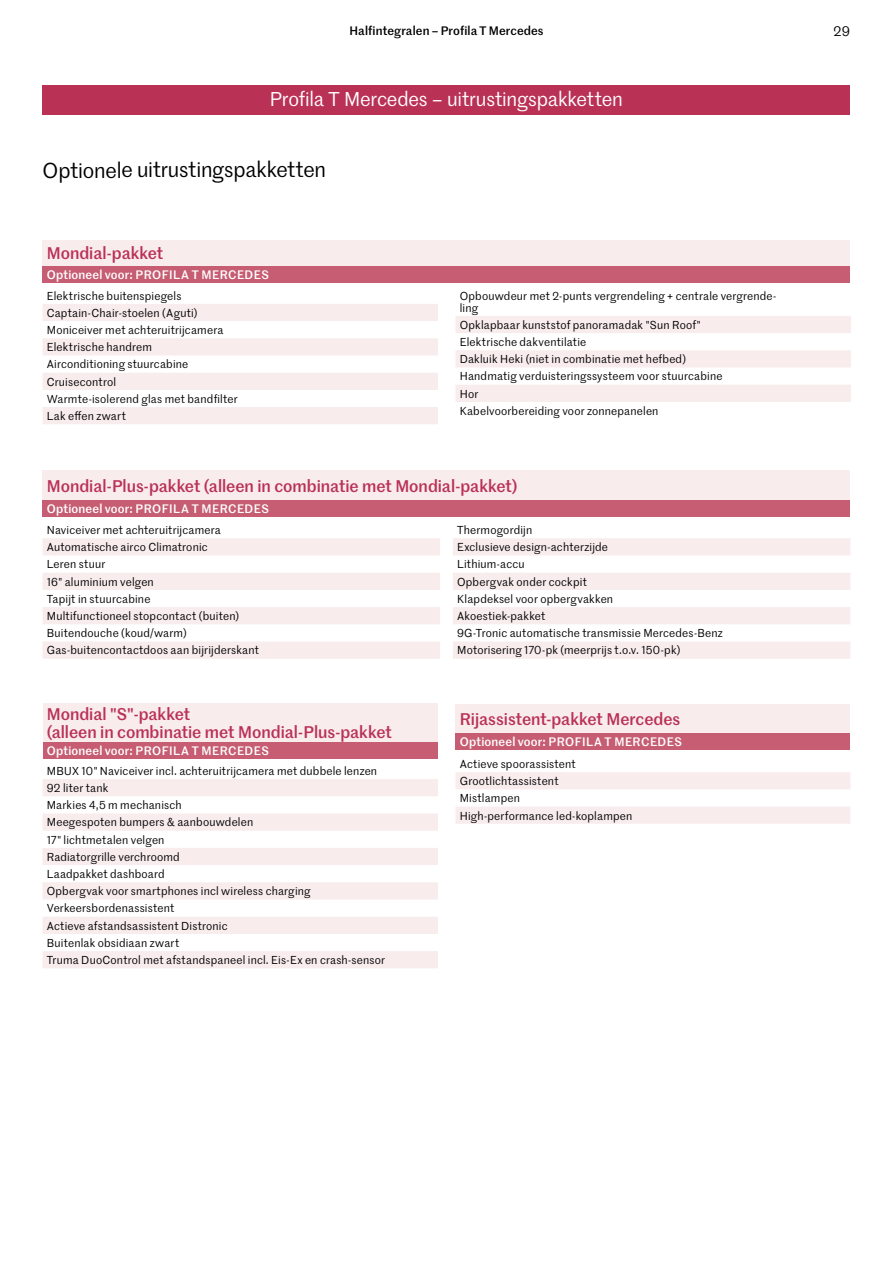
<style>
.page{position:relative;width:893px;height:1263px;background:#fff}
.page>*{position:absolute;margin:0;border:0;box-sizing:border-box;transform-origin:0 0}
.t1{font:21px "Marr Sans";letter-spacing:-.02em;color:#000}
.t2{font:19.5px "Marr Sans";letter-spacing:-.01em;color:#fff}
.t3{font:500 16.5px/18px "Marr Sans";letter-spacing:-.005em;color:#ba3156}
.t4{font:13.5px "Marr Sans";color:#000}
.t5{font:500 12px "Marr Sans";letter-spacing:.03em;color:#fff}
.t6{font:500 12px "Marr Sans";letter-spacing:.01em;color:#000}
.t7{font:11.25px/17.2px "Marr Sans";letter-spacing:.015em;color:#000}
</style>
<div class="page">
<div style="left:43px;top:240px;width:807px;height:26px;background:#f8eced"></div>
<div style="left:43px;top:266px;width:807px;height:16px;background:#c65d72"></div>
<svg style="left:43px;top:779px;width:395px;height:189px;fill:#f8eced"></svg>
<div style="left:43px;top:704px;width:394px;height:38px;background:#f8eced"></div>
<div style="left:43px;top:742px;width:394px;height:17px;background:#c65d72"></div>
<svg style="left:456px;top:772px;width:394px;height:52px"></svg>
<div style="left:455px;top:704px;width:395px;height:29px;background:#f8eced"></div>
<div style="left:455px;top:733px;width:395px;height:17px;background:#c65d72"></div>
<svg style="left:43px;top:538px;width:397px;height:121px;fill:#f8eced"></svg>
<svg style="left:456px;top:316px;width:395px;height:86px"></svg>
<svg style="left:453px;top:538px;width:397px;height:121px;fill:#f8eced"></svg>
<div style="left:43px;top:471px;width:807px;height:29px;background:#f8eced"></div>
<div style="left:43px;top:500px;width:807px;height:17px;background:#c65d72"></div>
<div style="left:43px;top:85px;width:807px;height:30px;background:#ba3156"></div>
<svg style="left:43px;top:304px;width:395px;height:120px;fill:#f8eced"></svg>
<p class="t6" style="left:349px;top:22px;width:196px">Halfintegralen – Profila T Mercedes</p>
<p class="t4" style="left:834px;top:22px;width:18px">29</p>
<h2 class="t2" style="left:270px;top:85px;width:354px">Profila T Mercedes – uitrustingspakketten</h2>
<h1 class="t1" style="left:43px;top:155px;width:285px">Optionele uitrustingspakketten</h1>
<h3 class="t3" style="left:47px;top:244px;width:118px">Mondial-pakket</h3>
<p class="t5" style="left:47px;top:265px;width:224px">Optioneel voor: PROFILA T MERCEDES</p>
<p class="t7" style="left:47px;top:286px;width:192px">Elektrische buitenspiegels<br>Captain-Chair-stoelen (Aguti)<br>Moniceiver met achteruitrijcamera<br>Elektrische handrem<br>Airconditioning stuurcabine<br>Cruisecontrol<br>Warmte-isolerend glas met bandfilter<br>Lak effen zwart</p>
<p class="t7" style="left:460px;top:289px;width:318px;line-height:12px">Opbouwdeur met 2-punts vergrendeling + centrale vergrende&shy;ling</p>
<p class="t7" style="left:460px;top:316px;width:264px">Opklapbaar kunststof panoramadak "Sun Roof" Elektrische dakventilatie<br>Dakluik Heki (niet in combinatie met hefbed)<br>Handmatig verduisteringssysteem voor stuurcabine Hor<br>Kabelvoorbereiding voor zonnepanelen</p>
<h3 class="t3" style="left:47px;top:476px;width:472px">Mondial-Plus-pakket (alleen in combinatie met Mondial-pakket)</h3>
<p class="t5" style="left:47px;top:500px;width:224px">Optioneel voor: PROFILA T MERCEDES</p>
<p class="t7" style="left:47px;top:521px;width:214px">Naviceiver met achteruitrijcamera<br>Automatische airco Climatronic<br>Leren stuur<br>16" aluminium velgen<br>Tapijt in stuurcabine<br>Multifunctioneel stopcontact (buiten)<br>Buitendouche (koud/warm)<br>Gas-buitencontactdoos aan bijrijderskant</p>
<h3 class="t3" style="left:47px;top:704px;width:347px">Mondial "S"-pakket<br>(alleen in combinatie met Mondial-Plus-pakket</h3>
<p class="t5" style="left:47px;top:742px;width:224px">Optioneel voor: PROFILA T MERCEDES</p>
<p class="t7" style="left:47px;top:762px;width:340px">MBUX 10" Naviceiver incl. achteruitrijcamera met dubbele lenzen 92 liter tank<br>Markies 4,5 m mechanisch<br>Meegespoten bumpers &amp; aanbouwdelen<br>17" lichtmetalen velgen<br>Radiatorgrille verchroomd<br>Laadpakket dashboard<br>Opbergvak voor smartphones incl wireless charging Verkeersbordenassistent<br>Actieve afstandsassistent Distronic<br>Buitenlak obsidiaan zwart<br>Truma DuoControl met afstandspaneel incl. Eis-Ex en crash-sensor</p>
<p class="t7" style="left:457px;top:521px;width:267px">Thermogordijn<br>Exclusieve design-achterzijde<br>Lithium-accu<br>Opbergvak onder cockpit<br>Klapdeksel voor opbergvakken<br>Akoestiek-pakket<br>9G-Tronic automatische transmissie Mercedes-Benz<br>Motorisering 170-pk (meerprijs t.o.v. 150-pk)</p>
<h3 class="t3" style="left:460px;top:709px;width:222px">Rijassistent-pakket Mercedes</h3>
<p class="t5" style="left:460px;top:733px;width:224px">Optioneel voor: PROFILA T MERCEDES</p>
<p class="t7" style="left:460px;top:755px;width:174px">Actieve spoorassistent<br>Grootlichtassistent<br>Mistlampen<br>High-performance led-koplampen</p>
</div>
